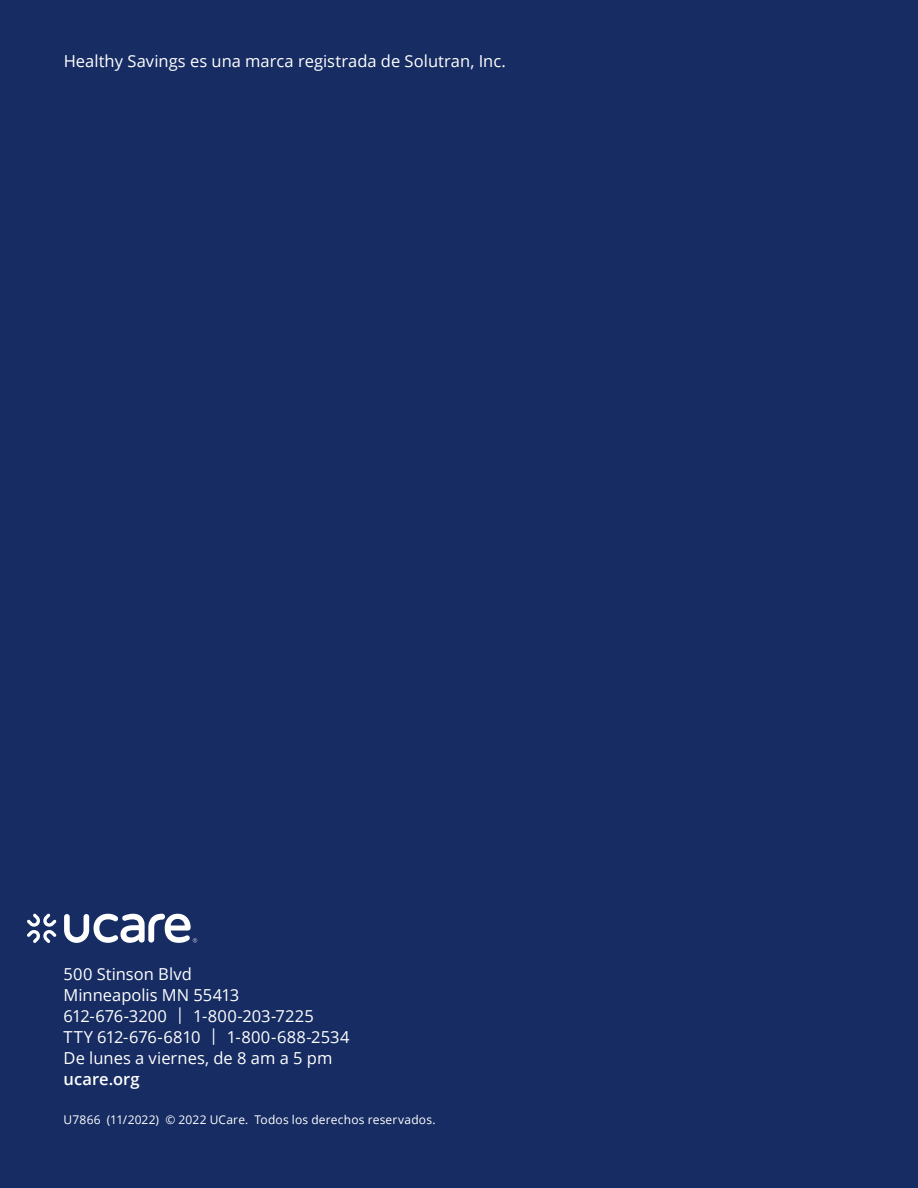
<style>
.page{position:relative;width:918px;height:1188px;background:#162c62}
.page>*{position:absolute;margin:0;border:0;box-sizing:border-box;transform-origin:0 0}
.Address{font:16.5px "Open Sans";color:#fff}
.Body_11_14{font:16.5px "Open Sans";color:#fff}
.Address-2{font:600 16.5px "Open Sans";color:#fff}
.U{font:12px "Open Sans";letter-spacing:.015em;color:#fff}
</style>
<div class="page">
<svg style="left:27px;top:914px;width:29px;height:29px"></svg>
<svg style="left:64px;top:914px;width:133px;height:29px"></svg>
<p class="Body_11_14" style="left:64px;top:49px;width:444px">Healthy Savings es una marca registrada de Solutran, Inc.</p>
<p class="Address" style="left:64px;top:963px;width:130px">500 Stinson Blvd</p>
<p class="Address" style="left:64px;top:984px;width:177px">Minneapolis MN 55413</p>
<p class="Address" style="left:64px;top:1005px;width:252px">612-676-3200 | 1-800-203-7225</p>
<p class="Address" style="left:64px;top:1026px;width:287px">TTY 612‑676‑6810 | 1-800‑688‑2534</p>
<p class="Address" style="left:64px;top:1047px;width:270px">De lunes a viernes, de 8 am a 5 pm</p>
<p class="Address-2" style="left:64px;top:1068px;width:78px">ucare.org</p>
<p class="U" style="left:64px;top:1112px;width:373px">U7866 (11/2022) © 2022 UCare. Todos los derechos reservados.</p>
</div>
